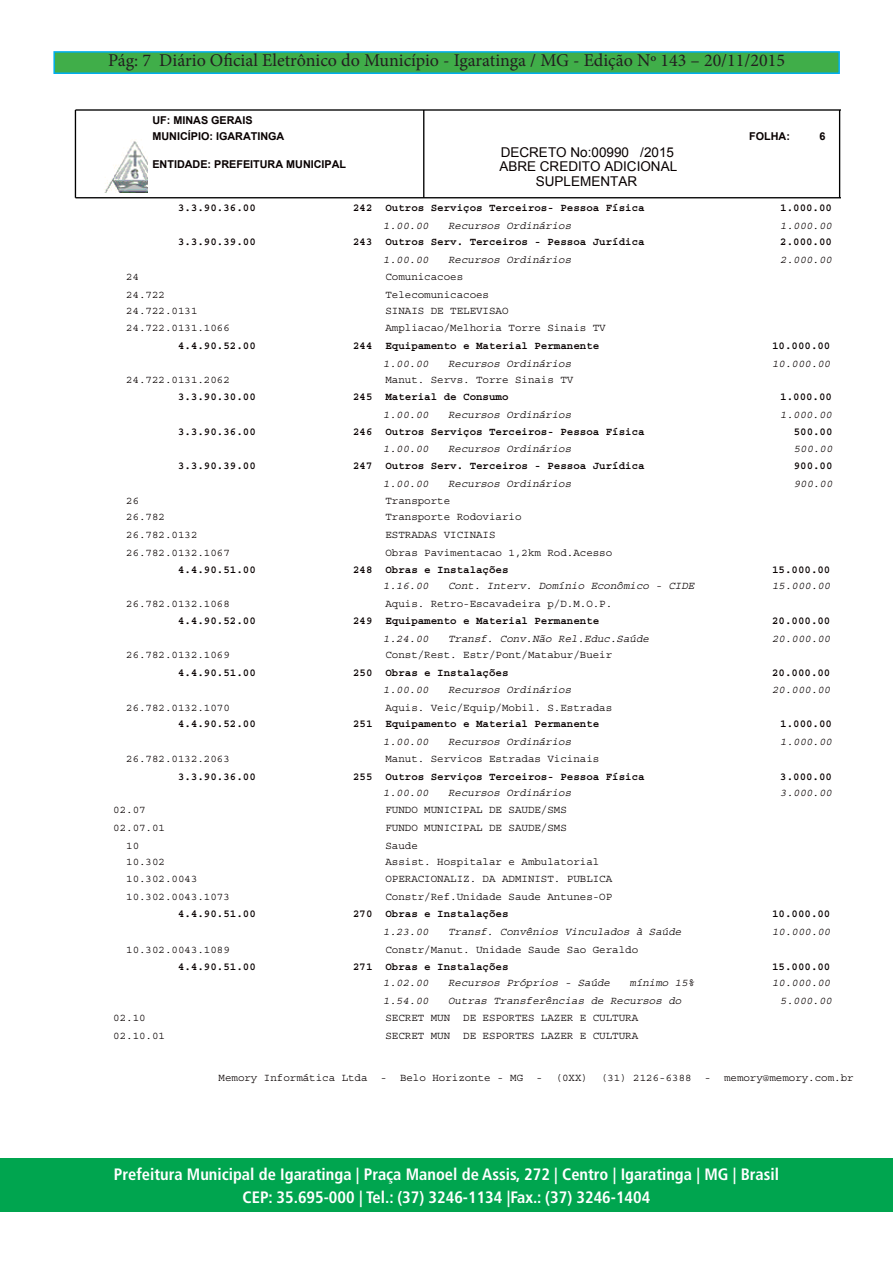
<style>
.page{position:relative;width:893px;height:1263px;background:#fff}
.page>*{position:absolute;margin:0;border:0;box-sizing:border-box;transform-origin:0 0}
.t1{font:18px "Minion Pro";color:#231f20}
.t2{font:700 condensed 16.5px "Frutiger LT Std";color:#fff}
.t3{font:13.5px/13.5px "Arial";color:#080000}
.t4{font:10.8px "Courier Std";color:#080000}
.t5{font:700 10.8px "Courier Std";color:#080000}
.t6{font:italic 10.8px "Courier Std";color:#080000}
.t7{font:700 10.8px "Arial";color:#080000}
</style>
<div class="page">
<hr style="left:75px;top:109px;width:766px;height:2px;background:#000">
<hr style="left:75px;top:197px;width:766px;height:1px;background:#000">
<hr style="left:75px;top:110px;width:1px;height:88px;background:#000">
<hr style="left:839px;top:110px;width:1px;height:88px;background:#000">
<img style="left:104px;top:139px;width:43px;height:53px">
<hr style="left:423px;top:110px;width:1px;height:88px;background:#000">
<div style="left:0;top:1158px;width:893px;height:54px;background:#00a54f"></div>
<div style="left:54px;top:52px;width:785px;height:21px;background:#40ae49"></div>
<div style="left:53px;top:51px;width:787px;height:23px;border:2px solid #00aeef"></div>
<p class="t1" style="left:108px;top:48px;width:678px">Pág: 7 Diário Oficial Eletrônico do Município - Igaratinga / MG - Edição Nº 143 – 20/11/2015</p>
<p class="t7" style="left:152px;top:112px;width:102px">UF: MINAS GERAIS</p>
<p class="t7" style="left:152px;top:129px;width:133px">MUNICÍPIO: IGARATINGA</p>
<p class="t7" style="left:152px;top:157px;width:195px">ENTIDADE: PREFEITURA MUNICIPAL</p>
<p class="t3" style="left:499px;top:146px;width:179px">DECRETO No:00990 /2015<br>ABRE CREDITO ADICIONAL</p>
<p class="t3" style="left:536px;top:174px;width:103px">SUPLEMENTAR</p>
<p class="t7" style="left:749px;top:129px;width:42px">FOLHA:</p>
<p class="t7" style="left:819px;top:129px;width:8px">6</p>
<p class="t5" style="left:178px;top:202px;width:79px">3.3.90.36.00</p>
<p class="t5" style="left:353px;top:202px;width:293px">242 Outros Serviços Terceiros- Pessoa Física</p>
<p class="t5" style="left:780px;top:202px;width:53px">1.000.00</p>
<p class="t6" style="left:383px;top:220px;width:47px">1.00.00</p>
<p class="t6" style="left:448px;top:220px;width:125px">Recursos Ordinários</p>
<p class="t6" style="left:780px;top:220px;width:53px">1.000.00</p>
<p class="t5" style="left:178px;top:236px;width:79px">3.3.90.39.00</p>
<p class="t5" style="left:353px;top:236px;width:293px">243 Outros Serv. Terceiros - Pessoa Jurídica</p>
<p class="t5" style="left:780px;top:236px;width:53px">2.000.00</p>
<p class="t6" style="left:383px;top:253px;width:47px">1.00.00</p>
<p class="t6" style="left:448px;top:253px;width:125px">Recursos Ordinários</p>
<p class="t6" style="left:780px;top:253px;width:53px">2.000.00</p>
<p class="t4" style="left:126px;top:271px;width:14px">24</p>
<p class="t4" style="left:385px;top:271px;width:79px">Comunicacoes</p>
<p class="t4" style="left:126px;top:288px;width:40px">24.722</p>
<p class="t4" style="left:385px;top:288px;width:105px">Telecomunicacoes</p>
<p class="t4" style="left:126px;top:305px;width:73px">24.722.0131</p>
<p class="t4" style="left:385px;top:305px;width:125px">SINAIS DE TELEVISAO</p>
<p class="t4" style="left:126px;top:322px;width:105px">24.722.0131.1066</p>
<p class="t4" style="left:385px;top:322px;width:222px">Ampliacao/Melhoria Torre Sinais TV</p>
<p class="t5" style="left:178px;top:340px;width:79px">4.4.90.52.00</p>
<p class="t5" style="left:353px;top:340px;width:248px">244 Equipamento e Material Permanente</p>
<p class="t5" style="left:772px;top:340px;width:60px">10.000.00</p>
<p class="t6" style="left:383px;top:357px;width:47px">1.00.00</p>
<p class="t6" style="left:448px;top:357px;width:125px">Recursos Ordinários</p>
<p class="t6" style="left:772px;top:357px;width:60px">10.000.00</p>
<p class="t4" style="left:126px;top:373px;width:105px">24.722.0131.2062</p>
<p class="t4" style="left:385px;top:373px;width:189px">Manut. Servs. Torre Sinais TV</p>
<p class="t5" style="left:178px;top:391px;width:79px">3.3.90.30.00</p>
<p class="t5" style="left:353px;top:391px;width:157px">245 Material de Consumo</p>
<p class="t5" style="left:780px;top:391px;width:53px">1.000.00</p>
<p class="t6" style="left:383px;top:409px;width:47px">1.00.00</p>
<p class="t6" style="left:448px;top:409px;width:125px">Recursos Ordinários</p>
<p class="t6" style="left:780px;top:409px;width:53px">1.000.00</p>
<p class="t5" style="left:178px;top:426px;width:79px">3.3.90.36.00</p>
<p class="t5" style="left:353px;top:426px;width:293px">246 Outros Serviços Terceiros- Pessoa Física</p>
<p class="t5" style="left:794px;top:426px;width:40px">500.00</p>
<p class="t6" style="left:383px;top:442px;width:47px">1.00.00</p>
<p class="t6" style="left:448px;top:442px;width:125px">Recursos Ordinários</p>
<p class="t6" style="left:794px;top:442px;width:40px">500.00</p>
<p class="t5" style="left:178px;top:460px;width:79px">3.3.90.39.00</p>
<p class="t5" style="left:353px;top:460px;width:293px">247 Outros Serv. Terceiros - Pessoa Jurídica</p>
<p class="t5" style="left:794px;top:460px;width:40px">900.00</p>
<p class="t6" style="left:383px;top:477px;width:47px">1.00.00</p>
<p class="t6" style="left:448px;top:477px;width:125px">Recursos Ordinários</p>
<p class="t6" style="left:794px;top:477px;width:40px">900.00</p>
<p class="t4" style="left:126px;top:495px;width:14px">26</p>
<p class="t4" style="left:385px;top:495px;width:66px">Transporte</p>
<p class="t4" style="left:126px;top:511px;width:40px">26.782</p>
<p class="t4" style="left:385px;top:511px;width:138px">Transporte Rodoviario</p>
<p class="t4" style="left:126px;top:529px;width:73px">26.782.0132</p>
<p class="t4" style="left:385px;top:529px;width:112px">ESTRADAS VICINAIS</p>
<p class="t4" style="left:126px;top:546px;width:105px">26.782.0132.1067</p>
<p class="t4" style="left:385px;top:546px;width:228px">Obras Pavimentacao 1,2km Rod.Acesso</p>
<p class="t5" style="left:178px;top:564px;width:79px">4.4.90.51.00</p>
<p class="t5" style="left:353px;top:564px;width:157px">248 Obras e Instalações</p>
<p class="t5" style="left:772px;top:564px;width:60px">15.000.00</p>
<p class="t6" style="left:383px;top:580px;width:47px">1.16.00</p>
<p class="t6" style="left:448px;top:580px;width:248px">Cont. Interv. Domínio Econômico - CIDE</p>
<p class="t6" style="left:772px;top:580px;width:60px">15.000.00</p>
<p class="t4" style="left:126px;top:598px;width:105px">26.782.0132.1068</p>
<p class="t4" style="left:385px;top:598px;width:228px">Aquis. Retro-Escavadeira p/D.M.O.P.</p>
<p class="t5" style="left:178px;top:615px;width:79px">4.4.90.52.00</p>
<p class="t5" style="left:353px;top:615px;width:248px">249 Equipamento e Material Permanente</p>
<p class="t5" style="left:772px;top:615px;width:60px">20.000.00</p>
<p class="t6" style="left:383px;top:633px;width:47px">1.24.00</p>
<p class="t6" style="left:448px;top:633px;width:202px">Transf. Conv.Não Rel.Educ.Saúde</p>
<p class="t6" style="left:772px;top:633px;width:60px">20.000.00</p>
<p class="t4" style="left:126px;top:649px;width:105px">26.782.0132.1069</p>
<p class="t4" style="left:385px;top:649px;width:228px">Const/Rest. Estr/Pont/Matabur/Bueir</p>
<p class="t5" style="left:178px;top:666px;width:79px">4.4.90.51.00</p>
<p class="t5" style="left:353px;top:666px;width:157px">250 Obras e Instalações</p>
<p class="t5" style="left:772px;top:666px;width:60px">20.000.00</p>
<p class="t6" style="left:383px;top:684px;width:47px">1.00.00</p>
<p class="t6" style="left:448px;top:684px;width:125px">Recursos Ordinários</p>
<p class="t6" style="left:772px;top:684px;width:60px">20.000.00</p>
<p class="t4" style="left:126px;top:701px;width:105px">26.782.0132.1070</p>
<p class="t4" style="left:385px;top:701px;width:228px">Aquis. Veic/Equip/Mobil. S.Estradas</p>
<p class="t5" style="left:178px;top:718px;width:79px">4.4.90.52.00</p>
<p class="t5" style="left:353px;top:718px;width:248px">251 Equipamento e Material Permanente</p>
<p class="t5" style="left:780px;top:718px;width:53px">1.000.00</p>
<p class="t6" style="left:383px;top:735px;width:47px">1.00.00</p>
<p class="t6" style="left:448px;top:735px;width:125px">Recursos Ordinários</p>
<p class="t6" style="left:780px;top:735px;width:53px">1.000.00</p>
<p class="t4" style="left:126px;top:753px;width:105px">26.782.0132.2063</p>
<p class="t4" style="left:385px;top:753px;width:215px">Manut. Servicos Estradas Vicinais</p>
<p class="t5" style="left:178px;top:770px;width:79px">3.3.90.36.00</p>
<p class="t5" style="left:353px;top:770px;width:293px">255 Outros Serviços Terceiros- Pessoa Física</p>
<p class="t5" style="left:780px;top:770px;width:53px">3.000.00</p>
<p class="t6" style="left:383px;top:787px;width:47px">1.00.00</p>
<p class="t6" style="left:448px;top:787px;width:125px">Recursos Ordinários</p>
<p class="t6" style="left:780px;top:787px;width:53px">3.000.00</p>
<p class="t4" style="left:113px;top:804px;width:34px">02.07</p>
<p class="t4" style="left:385px;top:804px;width:183px">FUNDO MUNICIPAL DE SAUDE/SMS</p>
<p class="t4" style="left:113px;top:822px;width:53px">02.07.01</p>
<p class="t4" style="left:385px;top:822px;width:183px">FUNDO MUNICIPAL DE SAUDE/SMS</p>
<p class="t4" style="left:126px;top:839px;width:14px">10</p>
<p class="t4" style="left:385px;top:839px;width:34px">Saude</p>
<p class="t4" style="left:126px;top:855px;width:40px">10.302</p>
<p class="t4" style="left:385px;top:855px;width:215px">Assist. Hospitalar e Ambulatorial</p>
<p class="t4" style="left:126px;top:873px;width:73px">10.302.0043</p>
<p class="t4" style="left:385px;top:873px;width:228px">OPERACIONALIZ. DA ADMINIST. PUBLICA</p>
<p class="t4" style="left:126px;top:890px;width:105px">10.302.0043.1073</p>
<p class="t4" style="left:385px;top:890px;width:228px">Constr/Ref.Unidade Saude Antunes-OP</p>
<p class="t5" style="left:178px;top:908px;width:79px">4.4.90.51.00</p>
<p class="t5" style="left:353px;top:908px;width:157px">270 Obras e Instalações</p>
<p class="t5" style="left:772px;top:908px;width:60px">10.000.00</p>
<p class="t6" style="left:383px;top:926px;width:47px">1.23.00</p>
<p class="t6" style="left:448px;top:926px;width:235px">Transf. Convênios Vinculados à Saúde</p>
<p class="t6" style="left:772px;top:926px;width:60px">10.000.00</p>
<p class="t4" style="left:126px;top:943px;width:105px">10.302.0043.1089</p>
<p class="t4" style="left:385px;top:943px;width:254px">Constr/Manut. Unidade Saude Sao Geraldo</p>
<p class="t5" style="left:178px;top:961px;width:79px">4.4.90.51.00</p>
<p class="t5" style="left:353px;top:961px;width:157px">271 Obras e Instalações</p>
<p class="t5" style="left:772px;top:961px;width:60px">15.000.00</p>
<p class="t6" style="left:383px;top:977px;width:47px">1.02.00</p>
<p class="t6" style="left:448px;top:977px;width:164px">Recursos Próprios - Saúde</p>
<p class="t6" style="left:629px;top:977px;width:66px">mínimo 15%</p>
<p class="t6" style="left:772px;top:977px;width:60px">10.000.00</p>
<p class="t6" style="left:383px;top:994px;width:47px">1.54.00</p>
<p class="t6" style="left:448px;top:994px;width:235px">Outras Transferências de Recursos do</p>
<p class="t6" style="left:780px;top:994px;width:53px">5.000.00</p>
<p class="t4" style="left:113px;top:1012px;width:34px">02.10</p>
<p class="t4" style="left:385px;top:1012px;width:254px">SECRET MUN DE ESPORTES LAZER E CULTURA</p>
<p class="t4" style="left:113px;top:1030px;width:53px">02.10.01</p>
<p class="t4" style="left:385px;top:1030px;width:254px">SECRET MUN DE ESPORTES LAZER E CULTURA</p>
<p class="t4" style="left:219px;top:1071px;width:637px">Memory Informática Ltda - Belo Horizonte - MG - (0XX) (31) 2126-6388 - memory@memory.com.br</p>
<p class="t2" style="left:114px;top:1164px;width:667px">Prefeitura Municipal de Igaratinga | Praça Manoel de Assis, 272 | Centro | Igaratinga | MG | Brasil</p>
<p class="t2" style="left:243px;top:1187px;width:409px">CEP: 35.695-000 | Tel.: (37) 3246-1134 |Fax.: (37) 3246-1404</p>
</div>
